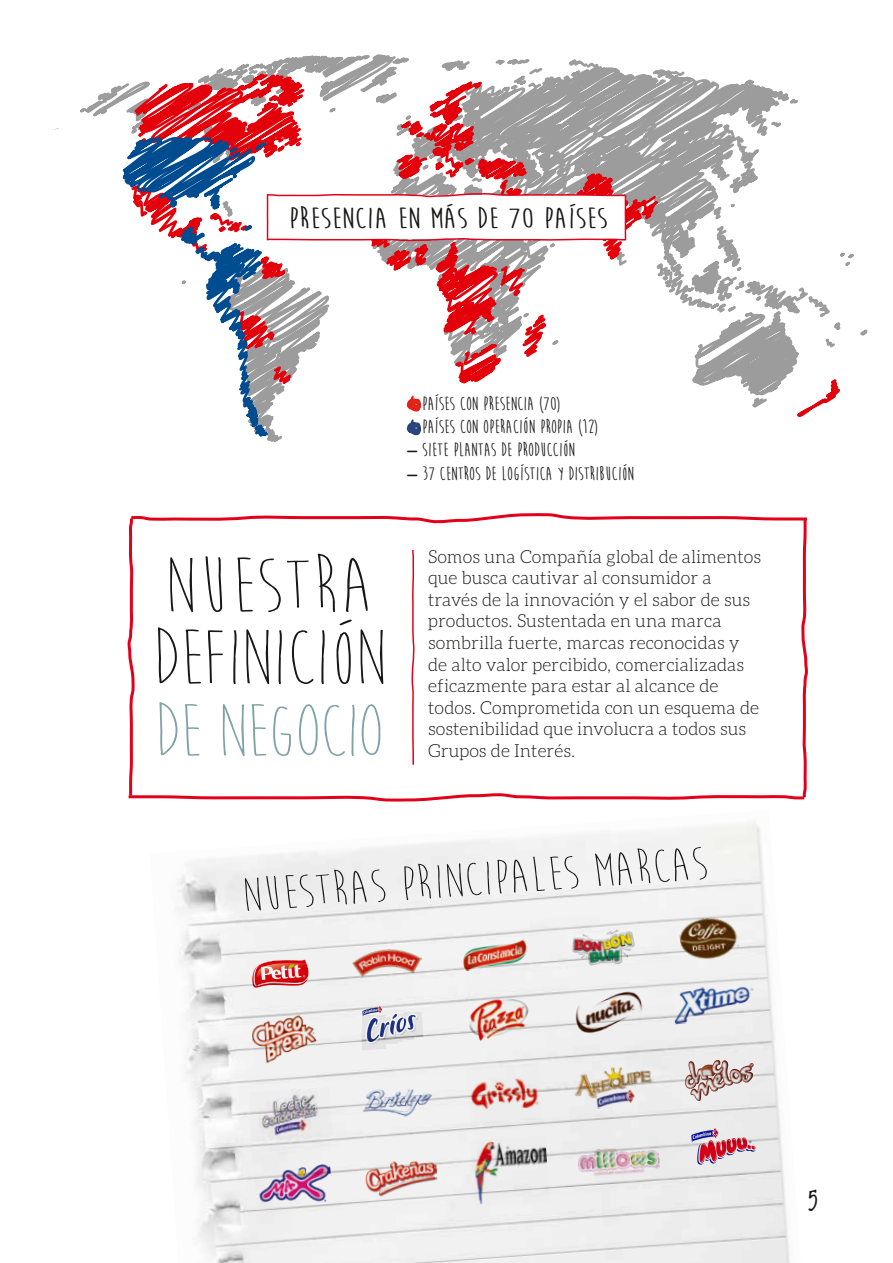
<style>
.page{position:relative;width:893px;height:1263px;background:#fff}
.page>*{position:absolute;margin:0;border:0;box-sizing:border-box;transform-origin:0 0}
.t1{font:81px/72px "Moon Flower";letter-spacing:-.05em;color:#181716;scale:1.27 1}
.t2{font:77.25px "Moon Flower";letter-spacing:-.06em;color:#7fa2a7;scale:1.27 1}
.t3{font:49.2px "Moon Flower";color:#181716;scale:1.27 1}
.t4{font:33px "Chicken Fried Steak";color:#181716}
.t5{font:700 30px "Moon Flower";color:#181716;scale:1.27 1}
.t6{font:700 19.5px "Moon Flower";color:#181716}
.t7{font:300 18px/21.6px "Aleo";color:#181716}
</style>
<div class="page">
<svg style="left:80px;top:56px;width:223px;height:386px"></svg>
<svg style="left:179px;top:62px;width:689px;height:274px"></svg>
<svg style="left:129px;top:72px;width:432px;height:319px"></svg>
<svg style="left:395px;top:80px;width:448px;height:337px"></svg>
<svg style="left:121px;top:127px;width:161px;height:312px"></svg>
<img style="left:175px;top:823px;width:615px;height:440px">
<svg style="left:127px;top:513px;width:681px;height:289px"></svg>
<svg style="left:266px;top:192px;width:361px;height:50px"></svg>
<img style="left:568px;top:926px;width:72px;height:43px">
<img style="left:679px;top:916px;width:61px;height:49px">
<img style="left:672px;top:984px;width:83px;height:40px">
<img style="left:466px;top:1063px;width:77px;height:63px">
<img style="left:577px;top:1145px;width:84px;height:37px">
<img style="left:258px;top:1163px;width:75px;height:45px">
<img style="left:251px;top:1014px;width:69px;height:54px">
<img style="left:572px;top:986px;width:73px;height:51px">
<img style="left:361px;top:1084px;width:72px;height:35px">
<img style="left:365px;top:1158px;width:73px;height:41px">
<img style="left:466px;top:995px;width:67px;height:48px">
<img style="left:461px;top:939px;width:68px;height:32px">
<img style="left:249px;top:1087px;width:84px;height:54px">
<img style="left:572px;top:1063px;width:83px;height:47px">
<img style="left:351px;top:947px;width:72px;height:32px">
<img style="left:417px;top:1012px;width:6px;height:25px">
<img style="left:361px;top:1033px;width:24px;height:17px">
<svg style="left:362px;top:1006px;width:55px;height:38px"></svg>
<img style="left:470px;top:1136px;width:80px;height:70px">
<svg style="left:251px;top:958px;width:60px;height:31px"></svg>
<img style="left:684px;top:1060px;width:70px;height:41px">
<svg style="left:750px;top:1063px;width:4px;height:4px"></svg>
<svg style="left:691px;top:1128px;width:66px;height:37px;background:#d09eae"></svg>
<svg style="left:404px;top:394px;width:19px;height:42px"></svg>
<h3 class="t5" style="left:288px;top:203px;width:253px">PRESENCIA EN MÁS DE 70 PAÍSES</h3>
<p class="t6" style="left:407px;top:393px;width:155px">– PAÍSES CON PRESENCIA (70)</p>
<p class="t6" style="left:407px;top:416px;width:193px">– PAÍSES CON OPERACIÓN PROPIA (12)</p>
<p class="t6" style="left:407px;top:440px;width:170px">– SIETE PLANTAS DE PRODUCCIÓN</p>
<p class="t6" style="left:407px;top:463px;width:229px">– 37 CENTROS DE LOGÍSTICA Y DISTRIBUCIÓN</p>
<h1 class="t1" style="left:152px;top:550px;width:188px">NUESTRA<br>DEFINICIÓN</h1>
<h2 class="t2" style="left:154px;top:691px;width:185px">DE NEGOCIO</h2>
<p class="t7" style="left:428px;top:545px;width:334px">Somos una Compañía global de alimentos que busca cautivar al consumidor a través de la innovación y el sabor de sus productos. Sustentada en una marca sombrilla fuerte, marcas reconocidas y de alto valor percibido, comercializadas eficazmente para estar al alcance de todos. Comprometida con un esquema de sostenibilidad que involucra a todos sus Grupos de Interés.</p>
<h3 class="t3" style="left:241px;top:870px;width:370px;rotate:-4deg">NUESTRAS PRINCIPALES MARCAS</h3>
<h3 class="t4" style="left:808px;top:1182px;width:12px">5</h3>
</div>
